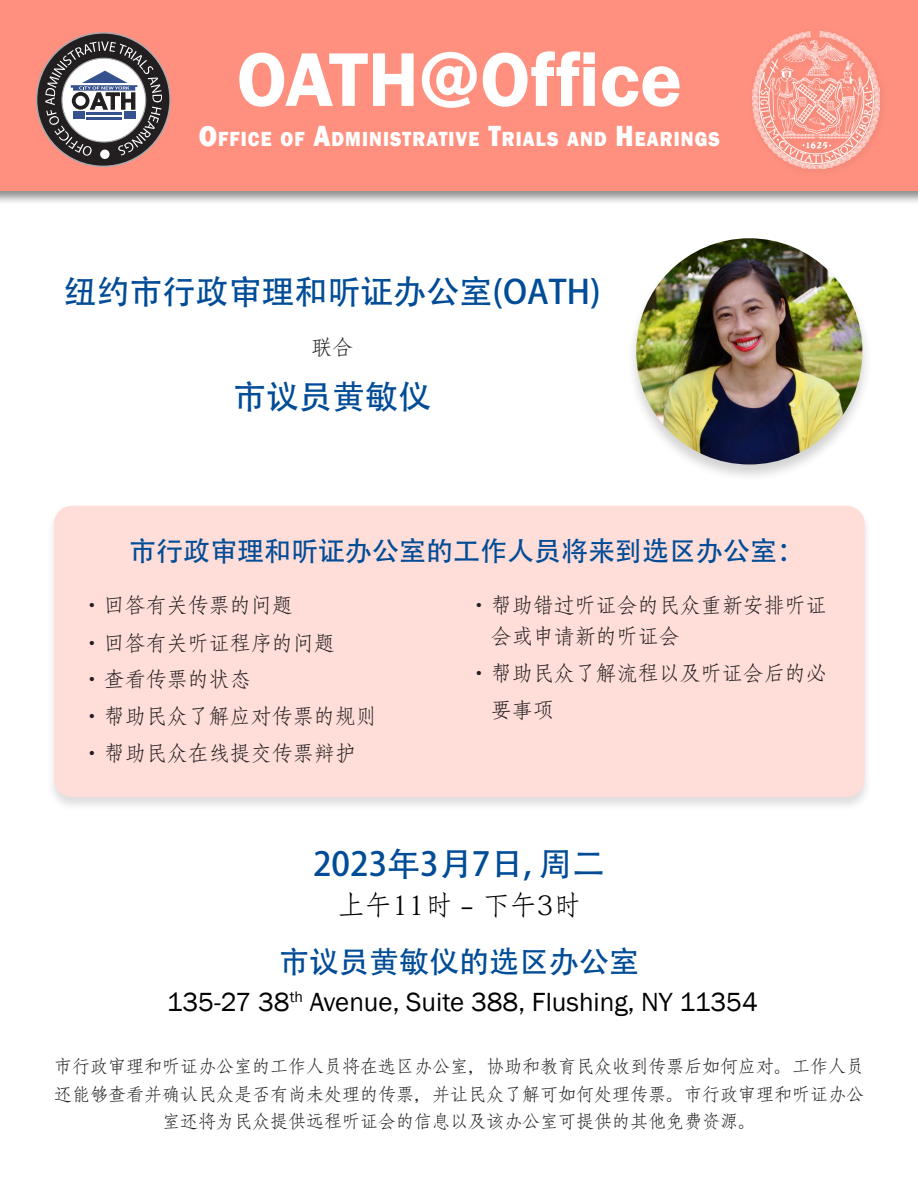
<style>
.page{position:relative;width:918px;height:1188px;background:#fff}
.page>*{position:absolute;margin:0;border:0;box-sizing:border-box;transform-origin:0 0}
.t1{font:600 78.75px "Franklin Gothic";color:#fff}
.t2{font:33px "Adobe Heiti Std";color:#004c97}
.t3{font:30px "Adobe Heiti Std";color:#004c97}
.t4{font:27px "Franklin Gothic";color:#000}
.t5{font:27px "Adobe Heiti Std";color:#004c97}
.t6{font:27px "Adobe Fangsong Std";color:#000}
.t7{font:21px/31.2px "Adobe Fangsong Std";color:#231f20}
.t8{font:800 21px "Franklin Gothic";letter-spacing:.055em;color:#fff;scale:.89 1}
.t9{font:18px/27.6px "Adobe Fangsong Std";color:#231f20;text-align:center}
.s1{font-size:30px}
.s2{font-family:"Franklin Gothic"}
</style>
<div class="page">
<div style="left:46px;top:504px;width:827px;height:308px;background:#231f20;opacity:.5"></div>
<div style="left:54px;top:506px;width:811px;height:291px;background:#ffddd8;border-radius:18px"></div>
<div style="left:0;top:0;width:918px;height:205px;background:#231f20;opacity:.5"></div>
<div style="left:0;top:0;width:918px;height:190px;background:#ff907f"></div>
<div style="left:37px;top:33px;width:133px;height:133px;background:#231f20;border-radius:50%"></div>
<svg style="left:100px;top:150px;width:10px;height:9px"></svg>
<svg style="left:45px;top:41px;width:117px;height:115px"></svg>
<img style="left:752px;top:31px;width:128px;height:138px">
<div style="left:627px;top:237px;width:245px;height:245px;background:#231f20;opacity:.2"></div>
<img style="left:636px;top:238px;width:226px;height:226px;border-radius:113px">
<p class="t1" style="left:237px;top:31px;width:447px">OATH@Office</p>
<p class="t8" style="left:199px;top:125px;width:587px"><span class="s1">O</span>FFICE OF <span class="s1">A</span>DMINISTRATIVE <span class="s1">T</span>RIALS AND <span class="s1">H</span>EARINGS</p>
<p class="t2" style="left:64px;top:272px;width:539px">纽约市行政审理和听证办公室(OATH)</p>
<p class="t7" style="left:311px;top:332px;width:43px">联合</p>
<p class="t2" style="left:233px;top:377px;width:199px">市议员黄敏仪</p>
<p class="t5" style="left:129px;top:535px;width:676px">市行政审理和听证办公室的工作人员将来到选区办公室：</p>
<p class="t7" style="left:81px;top:590px;width:213px">• 回答有关传票的问题</p>
<p class="t7" style="left:81px;top:628px;width:255px">• 回答有关听证程序的问题</p>
<p class="t7" style="left:81px;top:664px;width:171px">• 查看传票的状态</p>
<p class="t7" style="left:81px;top:701px;width:297px">• 帮助民众了解应对传票的规则</p>
<p class="t7" style="left:81px;top:738px;width:276px">• 帮助民众在线提交传票辩护</p>
<p class="t7" style="left:491px;top:590px;width:338px;text-indent:-22px">• 帮助错过听证会的民众重新安排听证会或申请新的听证会</p>
<p class="t7" style="left:491px;top:655px;width:337px;line-height:37.2px;text-indent:-22px">• 帮助民众了解流程以及听证会后的必要事项</p>
<p class="t2" style="left:313px;top:845px;width:293px">2023年3月7日, 周二</p>
<p class="t6" style="left:338px;top:888px;width:244px">上午11时 <span class="s2">–</span> 下午3时</p>
<p class="t3" style="left:279px;top:944px;width:361px">市议员黄敏仪的选区办公室</p>
<p class="t4" style="left:167px;top:986px;width:593px">135-27 38<sup>th</sup> Avenue, Suite 388, Flushing, NY 11354</p>
<p class="t9" style="left:54px;top:1053px;width:811px">市行政审理和听证办公室的工作人员将在选区办公室，协助和教育民众收到传票后如何应对。工作人员还能够查看并确认民众是否有尚未处理的传票，并让民众了解可如何处理传票。市行政审理和听证办公室还将为民众提供远程听证会的信息以及该办公室可提供的其他免费资源。</p>
</div>
